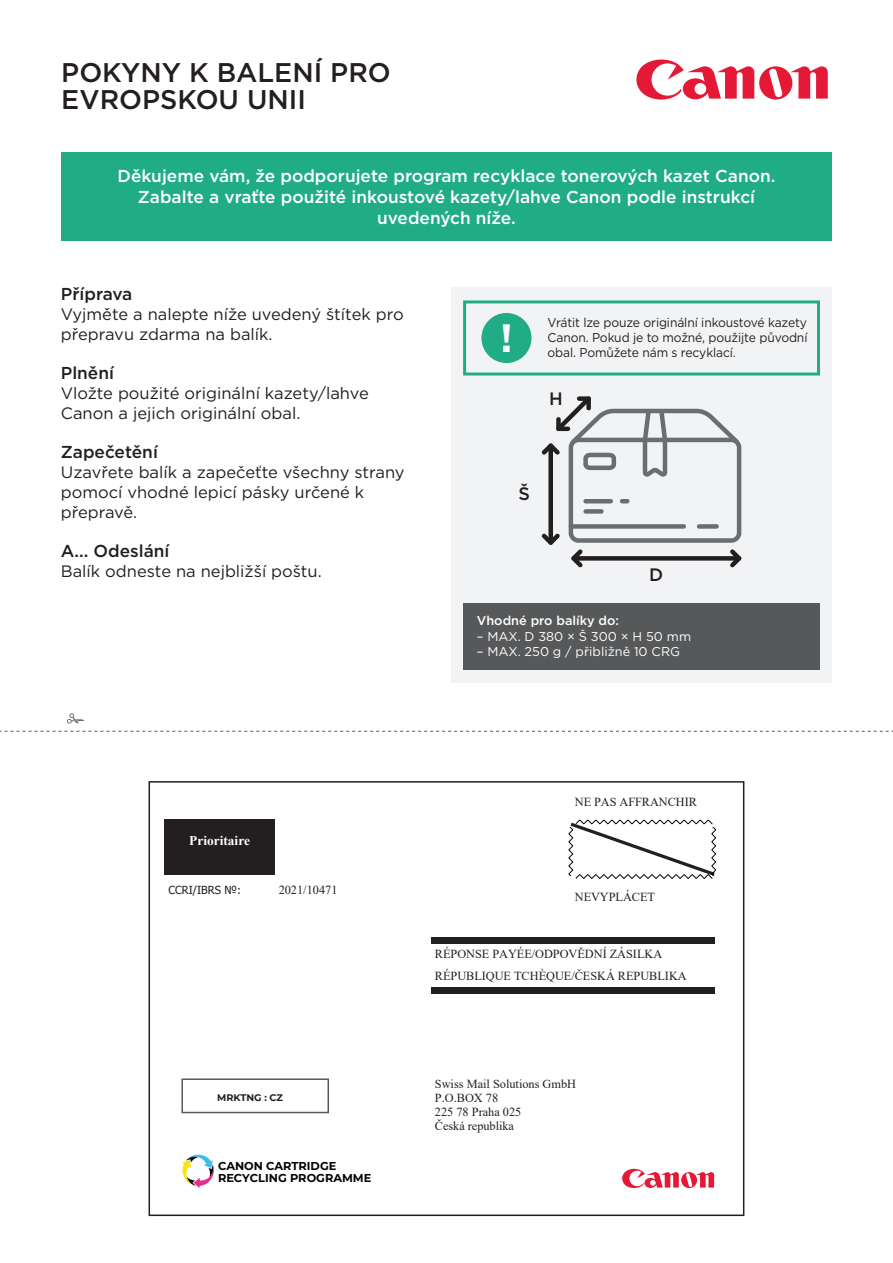
<style>
.page{position:relative;width:893px;height:1263px;background:#fff}
.page>*{position:absolute;margin:0;border:0;box-sizing:border-box;transform-origin:0 0}
.t1{font:700 39.6px "Gotham";color:#fff}
.t2{font:500 27px/27px "Gotham";color:#231f20}
.t3{font:500 18px "Gotham";color:#231f20}
.t4{font:500 17.25px/20.7px "Gotham";color:#fff;text-align:center}
.t5{font:500 17.25px "Gotham";color:#231f20}
.t6{font:16.5px/19.8px "Gotham";color:#231f20}
.t7{font:700 13.35px "Times New Roman";color:#fff}
.t8{font:12.75px/15.3px "Gotham";letter-spacing:-.01em;color:#231f20;text-align:justify;scale:.95 1}
.t9{font:12.75px "Gotham";color:#fff}
.t10{font:500 12.75px "Gotham";color:#fff}
.t11{font:12.3px/14px "Times New Roman";letter-spacing:-.005em;color:#231f20}
.t12{font:700 11.4px/11.4px "Montserrat";color:#050504}
.t13{font:11.1px "Tahoma";color:#231f20}
.t14{font:700 9.6px "Montserrat";color:#231f20}
</style>
<div class="page">
<div style="left:61px;top:153px;width:771px;height:88px;background:#20ad86"></div>
<svg style="left:636px;top:60px;width:192px;height:40px"></svg>
<svg style="left:0;top:731px;width:893px;height:1px"></svg>
<svg style="left:67px;top:713px;width:17px;height:11px"></svg>
<div style="left:451px;top:287px;width:381px;height:396px;background:#f2f3f4"></div>
<div style="left:463px;top:603px;width:357px;height:67px;background:#57585a"></div>
<svg style="left:463px;top:300px;width:357px;height:75px"></svg>
<div style="left:699px;top:524px;width:18px;height:5px;background:#6c6d70"></div>
<div style="left:571px;top:524px;width:113px;height:5px;background:#6c6d70"></div>
<hr style="left:586px;top:499px;width:25px;height:4px;background:#6c6d70">
<svg style="left:622px;top:499px;width:5px;height:4px"></svg>
<div style="left:586px;top:509px;width:15px;height:5px;background:#6c6d70"></div>
<div style="left:548px;top:446px;width:5px;height:97px;background:#231f20"></div>
<div style="left:574px;top:556px;width:165px;height:5px;background:#231f20"></div>
<svg style="left:541px;top:529px;width:46px;height:39px"></svg>
<svg style="left:726px;top:549px;width:16px;height:19px"></svg>
<svg style="left:541px;top:396px;width:201px;height:85px"></svg>
<div style="left:569px;top:438px;width:172px;height:105px;border:4px solid #6c6d70;border-radius:8px"></div>
<div style="left:481px;top:313px;width:50px;height:50px;background:#20ad86;border-radius:50%"></div>
<div style="left:149px;top:781px;width:595px;height:435px;border:2px solid #231f20"></div>
<svg style="left:622px;top:1169px;width:92px;height:19px"></svg>
<svg style="left:182px;top:1154px;width:32px;height:34px"></svg>
<div style="left:181px;top:1078px;width:148px;height:35px;border:2px solid #57585a"></div>
<div style="left:165px;top:819px;width:110px;height:55px;background:#231f20"></div>
<div style="left:431px;top:937px;width:283px;height:6px;background:#231f20"></div>
<div style="left:431px;top:987px;width:283px;height:7px;background:#231f20"></div>
<svg style="left:568px;top:819px;width:149px;height:60px"></svg>
<h2 class="t2" style="left:61px;top:58px;width:331px">POKYNY K BALENÍ PRO<br>EVROPSKOU UNII</h2>
<p class="t4" style="left:118px;top:166px;width:659px">Děkujeme vám, že podporujete program recyklace tonerových kazet Canon.<br>Zabalte a vraťte použité inkoustové kazety/lahve Canon podle instrukcí uvedených níže.</p>
<p class="t5" style="left:61px;top:283px;width:73px">Příprava</p>
<p class="t6" style="left:61px;top:304px;width:344px">Vyjměte a nalepte níže uvedený štítek pro přepravu zdarma na balík.</p>
<p class="t5" style="left:61px;top:362px;width:55px">Plnění</p>
<p class="t6" style="left:61px;top:383px;width:309px">Vložte použité originální kazety/lahve<br>Canon a jejich originální obal.</p>
<p class="t5" style="left:61px;top:441px;width:99px">Zapečetění</p>
<p class="t6" style="left:61px;top:462px;width:345px">Uzavřete balík a zapečeťte všechny strany pomocí vhodné lepicí pásky určené k přepravě.</p>
<p class="t5" style="left:61px;top:540px;width:110px">A... Odeslání</p>
<p class="t6" style="left:61px;top:561px;width:262px">Balík odneste na nejbližší poštu.</p>
<h1 class="t1" style="left:500px;top:312px;width:14px">!</h1>
<p class="t8" style="left:548px;top:314px;width:275px">Vrátit lze pouze originální inkoustové kazety Canon. Pokud je to možné, použijte původní obal. Pomůžete nám s recyklací.</p>
<p class="t3" style="left:549px;top:387px;width:15px">H</p>
<p class="t3" style="left:518px;top:482px;width:13px">Š</p>
<p class="t3" style="left:649px;top:563px;width:16px">D</p>
<p class="t10" style="left:477px;top:612px;width:144px">Vhodné pro balíky do:</p>
<p class="t9" style="left:477px;top:628px;width:216px">– MAX. D 380 × Š 300 × H 50 mm</p>
<p class="t9" style="left:477px;top:643px;width:205px">– MAX. 250 g / přibližně 10 CRG</p>
<p class="t7" style="left:189px;top:830px;width:62px">Prioritaire</p>
<p class="t13" style="left:168px;top:882px;width:74px">CCRI/IBRS №:</p>
<p class="t11" style="left:279px;top:882px;width:60px">2021/10471</p>
<p class="t14" style="left:217px;top:1091px;width:67px">MRKTNG : CZ</p>
<p class="t12" style="left:218px;top:1160px;width:155px">CANON CARTRIDGE<br>RECYCLING PROGRAMME</p>
<p class="t11" style="left:575px;top:794px;width:124px">NE PAS AFFRANCHIR</p>
<p class="t11" style="left:575px;top:889px;width:82px">NEVYPLÁCET</p>
<p class="t11" style="left:435px;top:942px;width:253px;line-height:21.8px">RÉPONSE PAYÉE/ODPOVĚDNÍ ZÁSILKA<br>RÉPUBLIQUE TCHÈQUE/ČESKÁ REPUBLIKA</p>
<p class="t11" style="left:435px;top:1076px;width:143px">Swiss Mail Solutions GmbH<br>P.O.BOX 78<br>225 78 Praha 025<br>Česká republika</p>
</div>
